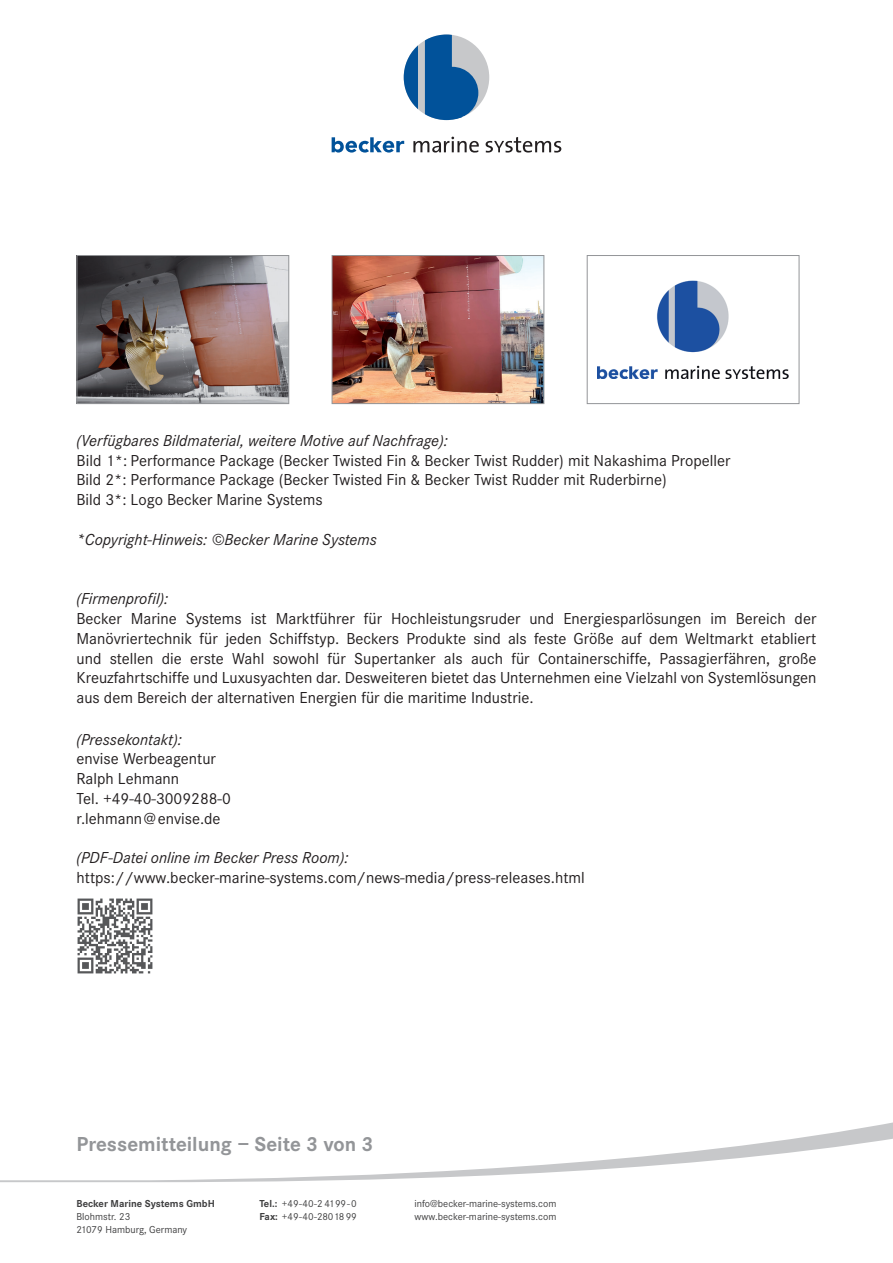
<style>
.page{position:relative;width:893px;height:1263px;background:#fff}
.page>*{position:absolute;margin:0;border:0;box-sizing:border-box;transform-origin:0 0}
.t1{font:700 21px "Corporate S";color:#939598}
.t2{font:16.5px/19.8px "Corporate S";color:#231f20}
.t3{font:italic 16.5px "Corporate S";color:#231f20}
.t4{font:10.5px/12.8px "Corporate S";color:#3e3e3f}
.t5{font:700 10.5px "Corporate S";color:#3e3e3f}
.s1{font-weight:700}
</style>
<div class="page">
<svg style="left:332px;top:137px;width:72px;height:16px"></svg>
<svg style="left:413px;top:137px;width:66px;height:16px"></svg>
<svg style="left:486px;top:137px;width:75px;height:16px"></svg>
<div style="left:404px;top:35px;width:85px;height:85px;background:#c7c8ca;border-radius:50%"></div>
<svg style="left:425px;top:35px;width:43px;height:85px"></svg>
<div style="left:426px;top:67px;width:52px;height:52px;background:#01529a;border-radius:50%"></div>
<svg style="left:404px;top:46px;width:13px;height:62px"></svg>
<svg style="left:0;top:1122px;width:893px;height:60px"></svg>
<img style="left:77px;top:898px;width:76px;height:76px">
<img style="left:79px;top:257px;width:208px;height:145px">
<div style="left:77px;top:255px;width:212px;height:149px;border:1px solid #939598"></div>
<img style="left:334px;top:257px;width:208px;height:145px">
<div style="left:332px;top:255px;width:212px;height:149px;border:1px solid #939598"></div>
<img style="left:597px;top:280px;width:192px;height:99px">
<div style="left:587px;top:255px;width:212px;height:149px;border:1px solid #939598"></div>
<p class="t3" style="left:77px;top:431px;width:373px">(Verfügbares Bildmaterial, weitere Motive auf Nachfrage):</p>
<p class="t2" style="left:77px;top:450px;width:656px">Bild 1*: Performance Package (Becker Twisted Fin &amp; Becker Twist Rudder) mit Nakashima Propeller<br>Bild 2*: Performance Package (Becker Twisted Fin &amp; Becker Twist Rudder mit Ruderbirne)<br>Bild 3*: Logo Becker Marine Systems</p>
<p class="t3" style="left:77px;top:530px;width:302px">*Copyright-Hinweis: ©Becker Marine Systems</p>
<p class="t3" style="left:77px;top:589px;width:93px">(Firmenprofil):</p>
<p class="t2" style="left:77px;top:609px;width:741px;text-align:justify">Becker Marine Systems ist Marktführer für Hochleistungsruder und Energiesparlösungen im Bereich der Manövriertechnik für jeden Schiffstyp. Beckers Produkte sind als feste Größe auf dem Weltmarkt etabliert und stellen die erste Wahl sowohl für Supertanker als auch für Containerschiffe, Passagierfähren, große Kreuzfahrtschiffe und Luxusyachten dar. Desweiteren bietet das Unternehmen eine Vielzahl von Systemlösungen aus dem Bereich der alternativen Energien für die maritime Industrie.</p>
<p class="t3" style="left:77px;top:730px;width:107px">(Pressekontakt):</p>
<p class="t2" style="left:77px;top:749px;width:156px">envise Werbeagentur<br>Ralph Lehmann<br>Tel. +49-40-3009288-0 r.lehmann@envise.de</p>
<p class="t3" style="left:77px;top:848px;width:274px">(PDF-Datei online im Becker Press Room):</p>
<p class="t2" style="left:77px;top:868px;width:510px">https://www.becker-marine-systems.com/news-media/press-releases.html</p>
<p class="t1" style="left:77px;top:1131px;width:298px">Pressemitteilung – Seite 3 von 3</p>
<p class="t5" style="left:77px;top:1197px;width:140px">Becker Marine Systems GmbH</p>
<p class="t4" style="left:77px;top:1210px;width:112px">Blohmstr. 23<br>21079 Hamburg, Germany</p>
<p class="t4" style="left:259px;top:1197px;width:99px"><span class="s1">Tel.:</span> +49-40-2 4199-0<br><span class="s1">Fax:</span> +49-40-28018 99</p>
<p class="t4" style="left:415px;top:1197px;width:143px">info@becker-marine-systems.com www.becker-marine-systems.com</p>
</div>
